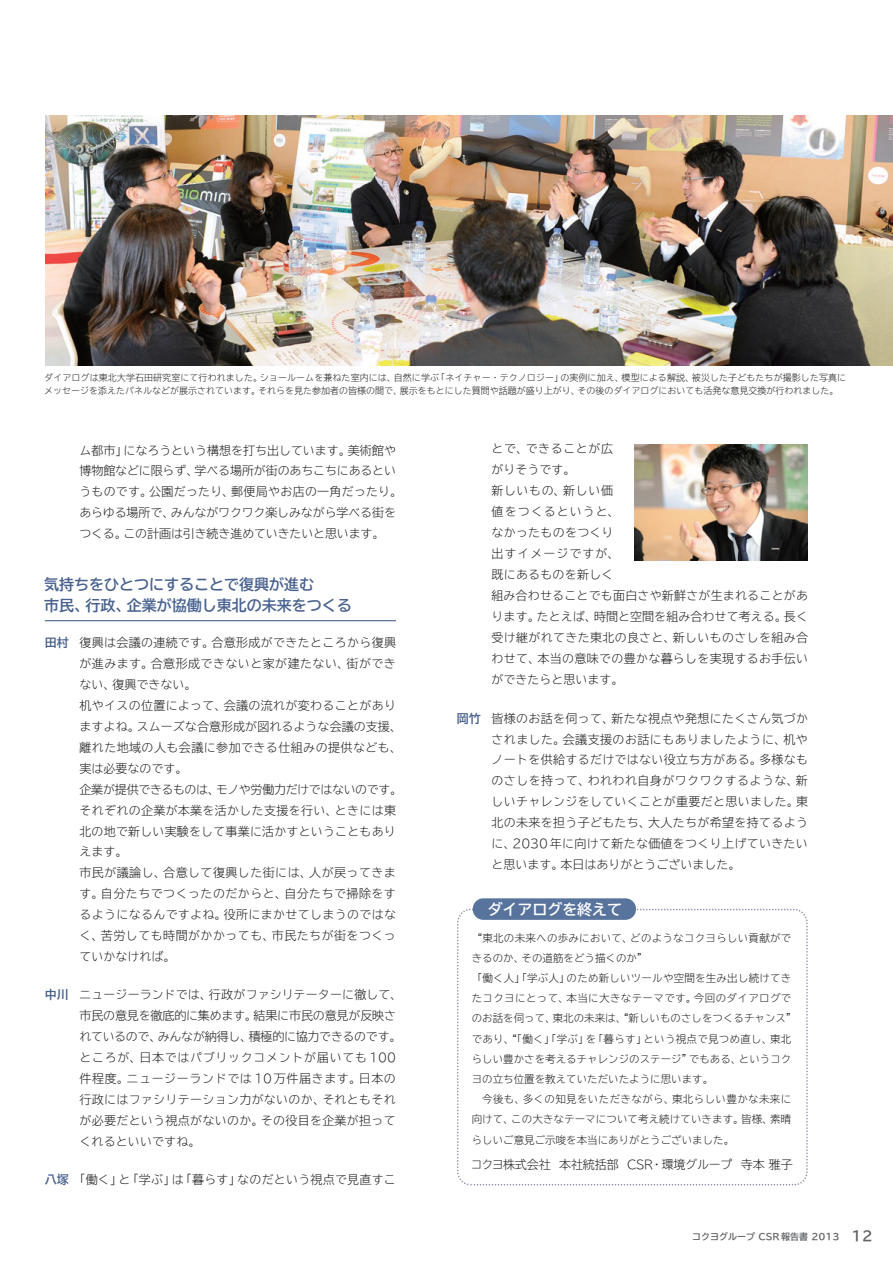
<style>
.page{position:relative;width:893px;height:1263px;background:#fff}
.page>*{position:absolute;margin:0;border:0;box-sizing:border-box;transform-origin:0 0}
.t1{font:700 15px/21.3px "TBUD Go Std";color:#48618f}
.t2{font:700 15px "TBUD Go Std";letter-spacing:-.005em;color:#fff}
.t3{font:300 12px/21px "TBUD Go Std Super";letter-spacing:.02em;color:#202122}
.t4{font:300 12px/21px "TBUD Go Std Super";letter-spacing:-.01em;color:#202122}
.t5{font:300 12px "TBUD Go Std Super";letter-spacing:-.015em;color:#202122}
.t6{font:700 12px "TBUD Go Std";color:#48618f}
.t7{font:300 10.5px/20.2px "TBUD Go Std Super";letter-spacing:.005em;color:#202122}
.t8{font:300 9px/13.8px "TBUD Go Std Super";color:#202122}
.t9{font:700 9px "TBUD Go Std";color:#616365}
.s1{font-family:"TBUD Go Std";font-weight:700;color:#48618f}
.s2{font-size:13.5px}
</style>
<div class="page">
<hr style="left:45px;top:620px;width:351px;height:1px;background:#48618f">
<img style="left:634px;top:445px;width:174px;height:115px">
<img style="left:45px;top:115px;width:848px;height:250px">
<svg style="left:457px;top:909px;width:351px;height:276px"></svg>
<div style="left:473px;top:898px;width:163px;height:22px;background:#58739c;border-radius:11px"></div>
<p class="t8" style="left:44px;top:370px;width:803px">ダイアログは東北大学石田研究室にて行われました。ショールームを兼ねた室内には、自然に学ぶ「ネイチャー・テクノロジー」の実例に加え、模型による解説、被災した子どもたちが撮影した写真にメッセージを添えたパネルなどが展示されています。それらを見た参加者の皆様の間で、展示をもとにした質問や話題が盛り上がり、その後のダイアログにおいても活発な意見交換が行われました。</p>
<p class="t4" style="left:79px;top:439px;width:324px">ム都市」になろうという構想を打ち出しています。美術館や博物館などに限らず、学べる場所が街のあちこちにあるというものです。公園だったり、郵便局やお店の一角だったり。あらゆる場所で、みんながワクワク楽しみながら学べる街をつくる。この計画は引き続き進めていきたいと思います。</p>
<p class="t1" style="left:44px;top:574px;width:309px">気持ちをひとつにすることで復興が進む<br>市民、行政、企業が協働し東北の未来をつくる</p>
<p class="t6" style="left:45px;top:633px;width:25px">田村</p>
<p class="t6" style="left:45px;top:985px;width:25px">中川</p>
<p class="t3" style="left:79px;top:632px;width:324px">復興は会議の連続です。合意形成ができたところから復興が進みます。合意形成できないと家が建たない、街ができない、復興できない。<br>机やイスの位置によって、会議の流れが変わることがありますよね。スムーズな合意形成が図れるような会議の支援、離れた地域の人も会議に参加できる仕組みの提供なども、実は必要なのです。<br>企業が提供できるものは、モノや労働力だけではないのです。それぞれの企業が本業を活かした支援を行い、ときには東北の地で新しい実験をして事業に活かすということもありえます。<br>市民が議論し、合意して復興した街には、人が戻ってきます。自分たちでつくったのだからと、自分たちで掃除をするようになるんですよね。役所にまかせてしまうのではなく、苦労しても時間がかかっても、市民たちが街をつくっていかなければ。</p>
<p class="t3" style="left:79px;top:984px;width:324px">ニュージーランドでは、行政がファシリテーターに徹して、市民の意見を徹底的に集めます。結果に市民の意見が反映されているので、みんなが納得し、積極的に協力できるのです。ところが、日本ではパブリックコメントが届いても 100件程度。ニュージーランドでは 10 万件届きます。日本の行政にはファシリテーション力がないのか、それともそれが必要だという視点がないのか。その役目を企業が担ってくれるといいですね。</p>
<p class="t3" style="left:45px;top:1169px;width:353px"><span class="s1">八塚</span>「働く」と「学ぶ」は「暮らす」なのだという視点で見直すこ</p>
<p class="t6" style="left:457px;top:708px;width:25px">岡竹</p>
<p class="t3" style="left:491px;top:438px;width:318px">とで、できることが広<br>がりそうです。<br>新しいもの、新しい価<br>値をつくるというと、<br>なかったものをつくり<br>出すイメージですが、<br>既にあるものを新しく<br>組み合わせることでも面白さや新鮮さが生まれることがあります。たとえば、時間と空間を組み合わせて考える。長く受け継がれてきた東北の良さと、新しいものさしを組み合わせて、本当の意味での豊かな暮らしを実現するお手伝いができたらと思います。</p>
<p class="t3" style="left:491px;top:707px;width:318px;text-align:justify">皆様のお話を伺って、新たな視点や発想にたくさん気づかされました。会議支援のお話にもありましたように、机やノートを供給するだけではない役立ち方がある。多様なものさしを持って、われわれ自身がワクワクするような、新しいチャレンジをしていくことが重要だと思いました。東北の未来を担う子どもたち、大人たちが希望を持てるように、2030年に向けて新たな価値をつくり上げていきたいと思います。本日はありがとうございました。</p>
<p class="t2" style="left:488px;top:897px;width:136px">ダイアログを終えて</p>
<p class="t7" style="left:472px;top:927px;width:326px">“東北の未来への歩みにおいて、どのようなコクヨらしい貢献ができるのか、その道筋をどう描くのか”<br>「働く人」「学ぶ人」のため新しいツールや空間を生み出し続けてきたコクヨにとって、本当に大きなテーマです。今回のダイアログでのお話を伺って、東北の未来は、“新しいものさしをつくるチャンス”であり、“「働く」「学ぶ」を「暮らす」という視点で見つめ直し、東北らしい豊かさを考えるチャレンジのステージ”でもある、というコクヨの立ち位置を教えていただいたように思います。</p>
<p class="t7" style="left:472px;top:1089px;width:321px;text-align:justify;text-indent:10px">今後も、多くの知見をいただきながら、東北らしい豊かな未来に向けて、この大きなテーマについて考え続けていきます。皆様、素晴らしいご意見ご示唆を本当にありがとうございました。</p>
<p class="t5" style="left:471px;top:1155px;width:323px">コクヨ株式会社 本社統括部 CSR・環境グループ 寺本 雅子</p>
<p class="t9" style="left:692px;top:1229px;width:182px">コクヨグループ CSR報告書 2013 <span class="s2">12</span></p>
</div>
